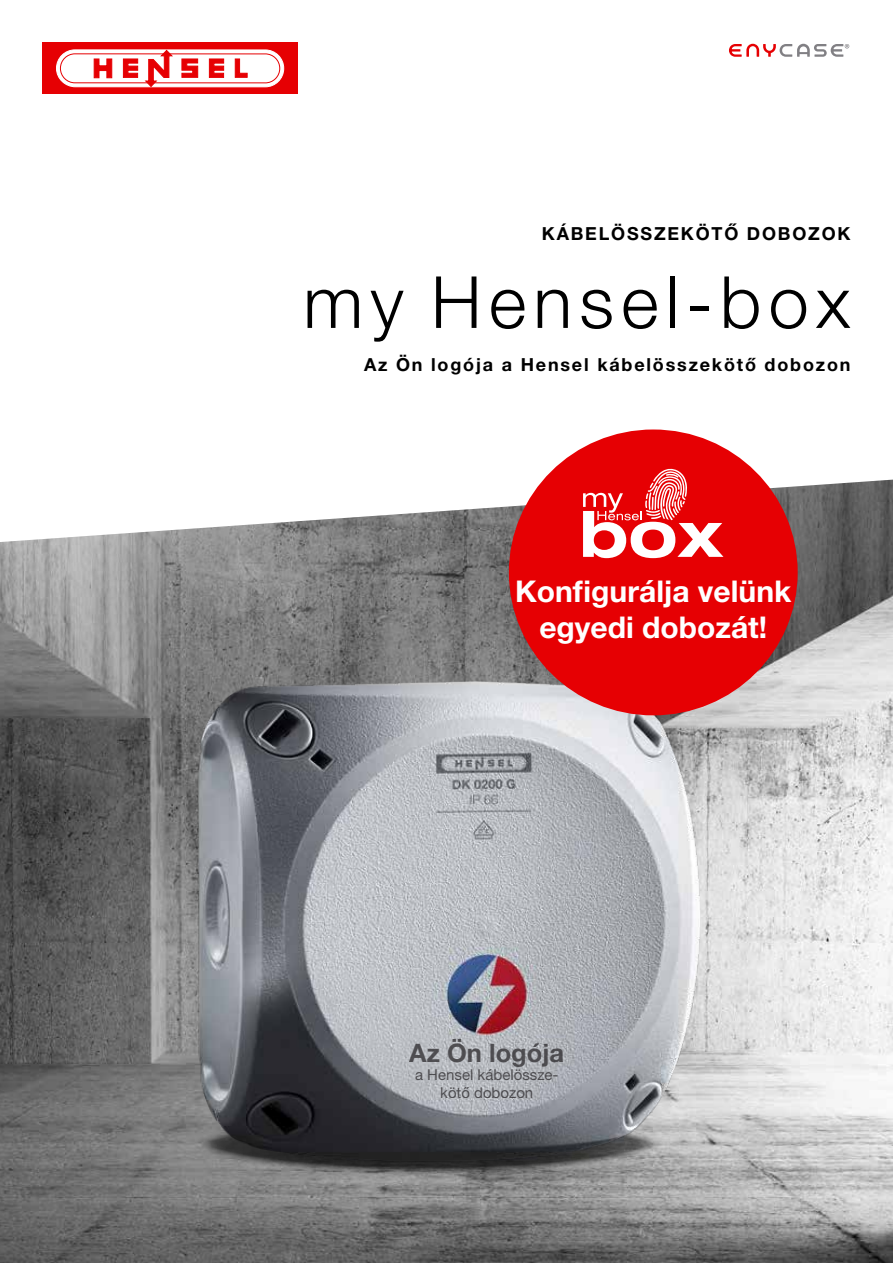
<style>
.page{position:relative;width:893px;height:1263px;background:#fff}
.page>*{position:absolute;margin:0;border:0;box-sizing:border-box;transform-origin:0 0}
.t1{font:300 72px "Helvetica Neue LT Pro";letter-spacing:.1em;color:#000}
.t2{font:700 30px/36px "Helvetica Neue LT Pro";color:#fff;text-align:center}
.t3{font:700 25.5px "Helvetica Neue LT Pro";color:#343235}
.t4{font:700 18px "Helvetica Neue LT Pro";letter-spacing:.1em;color:#000}
.t5{font:15px/18px "Helvetica Neue LT Pro";color:#343235;text-align:center}
</style>
<div class="page">
<svg style="left:729px;top:44px;width:120px;height:13px"></svg>
<img style="left:0;top:479px;width:893px;height:784px">
<div style="left:43px;top:43px;width:255px;height:51px;background:#e60003"></div>
<svg style="left:56px;top:49px;width:228px;height:39px"></svg>
<img style="left:179px;top:670px;width:534px;height:521px">
<img style="left:399px;top:932px;width:166px;height:105px">
<div style="left:509px;top:429px;width:289px;height:286px;background:#e60003;border-radius:50%"></div>
<svg style="left:583px;top:468px;width:140px;height:90px"></svg>
<p class="t4" style="left:542px;top:223px;width:310px">KÁBELÖSSZEKÖTŐ DOBOZOK</p>
<h1 class="t1" style="left:303px;top:258px;width:549px">my Hensel-box</h1>
<p class="t4" style="left:364px;top:354px;width:488px">Az Ön logója a Hensel kábelösszekötő dobozon</p>
<h2 class="t2" style="left:515px;top:573px;width:278px">Konfigurálja velünk egyedi dobozát!</h2>
<h3 class="t3" style="left:409px;top:1037px;width:156px">Az Ön logója</h3>
<p class="t5" style="left:415px;top:1065px;width:145px">a Hensel kábelössze&shy;kötő dobozon</p>
</div>
